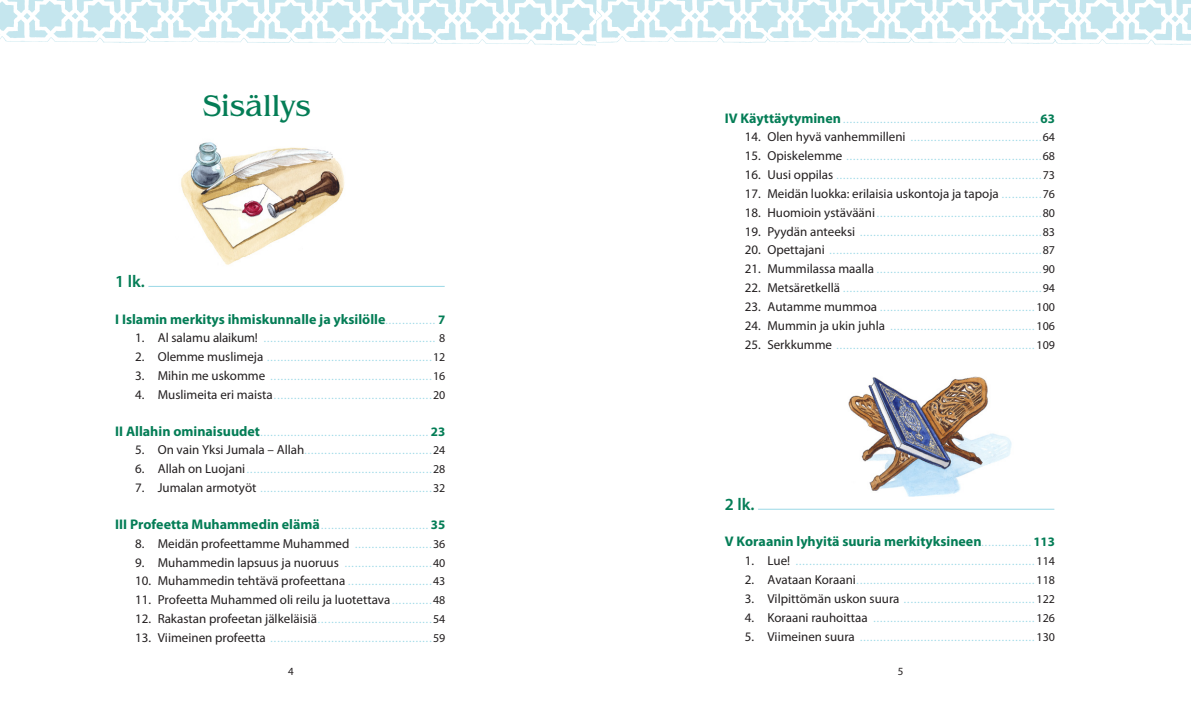
<style>
.page{position:relative;width:1191px;height:709px;background:#fff}
.page>*{position:absolute;margin:0;border:0;box-sizing:border-box;transform-origin:0 0}
.Otsikko_1{font:31px "Benguiat";letter-spacing:-.005em;color:#047d56}
.Uudet_sanat{font:600 17px "Myriad Pro";color:#047d56}
.Osasto_sis{font:700 14px "Myriad Pro";color:#047d56}
.Sis_luettelo_sis{font:13px "Myriad Pro";color:#231f20}
.Sis_luettelo_sis-2{font:11px "Myriad Pro";color:#9ad8e6}
.ISL_Leipis_tasan{font:11px "Myriad Pro";color:#9ad8e6}
.Osasto_sis-2{font:11px "Myriad Pro";color:#9ad8e6}
.ISL_Leipis_tasan-2{font:11px "Myriad Pro";color:#231f20}
.s1{font-weight:700;font-size:14px;color:#047d56}
.s2{font-weight:700;font-size:13px;color:#047d56}
.s3{font-size:13px;color:#231f20}
.s4{font-size:12px;color:#231f20}
.s5{font-size:11px;color:#9ad8e6}
.s6{font-size:12px}
.s7{font-weight:400;font-size:11px;color:#9ad8e6}
.s8{font-size:13px}
</style>
<div class="page">
<img style="left:595px;top:0;width:596px;height:46px">
<img style="left:0;top:0;width:595px;height:46px">
<img style="left:181px;top:142px;width:164px;height:123px">
<img style="left:848px;top:376px;width:164px;height:121px">
<hr style="left:758px;top:508px;width:296px;height:1px;background:#9ad8e6">
<hr style="left:148px;top:286px;width:297px;height:1px;background:#9ad8e6">
<p class="Otsikko_1" style="left:202px;top:89px;width:110px">Sisällys</p>
<p class="Osasto_sis-2" style="left:725px;top:113px;width:332px"><span class="s1">IV Käyttäytyminen</span>.......................................................... <span class="s2">63</span></p>
<p class="Sis_luettelo_sis-2" style="left:744px;top:132px;width:312px"><span class="s3">14. Olen hyvä vanhemmilleni</span> .......................................<span class="s4">64</span></p>
<p class="Sis_luettelo_sis-2" style="left:744px;top:150px;width:312px"><span class="s3">15. Opiskelemme</span> ..........................................................<span class="s4">68</span></p>
<p class="Sis_luettelo_sis-2" style="left:744px;top:169px;width:312px"><span class="s3">16. Uusi oppilas</span> .............................................................<span class="s4">73</span></p>
<p class="Sis_luettelo_sis" style="left:744px;top:186px;width:312px">17. Meidän luokka: erilaisia uskontoja ja tapoja <span class="s5">............</span><span class="s6">76</span></p>
<p class="Sis_luettelo_sis-2" style="left:744px;top:207px;width:312px"><span class="s3">18. Huomioin ystävääni</span>.................................................<span class="s4">80</span></p>
<p class="Sis_luettelo_sis-2" style="left:744px;top:226px;width:312px"><span class="s3">19. Pyydän anteeksi</span> ......................................................<span class="s4">83</span></p>
<p class="Sis_luettelo_sis-2" style="left:744px;top:245px;width:312px"><span class="s3">20. Opettajani</span> ...............................................................<span class="s4">87</span></p>
<p class="Sis_luettelo_sis-2" style="left:744px;top:263px;width:312px"><span class="s3">21. Mummilassa maalla</span> .................................................<span class="s4">90</span></p>
<p class="Sis_luettelo_sis-2" style="left:744px;top:282px;width:312px"><span class="s3">22. Metsäretkellä</span> ...........................................................<span class="s4">94</span></p>
<p class="Sis_luettelo_sis-2" style="left:744px;top:301px;width:312px"><span class="s3">23. Autamme mummoa</span> ..............................................<span class="s4">100</span></p>
<p class="Sis_luettelo_sis-2" style="left:744px;top:320px;width:312px"><span class="s3">24. Mummin ja ukin juhla</span> ...........................................<span class="s4">106</span></p>
<p class="Sis_luettelo_sis-2" style="left:744px;top:339px;width:312px"><span class="s3">25. Serkkumme</span> ...........................................................<span class="s4">109</span></p>
<p class="Uudet_sanat" style="left:115px;top:272px;width:31px">1 lk.</p>
<p class="Osasto_sis" style="left:115px;top:310px;width:332px">I Islamin merkitys ihmiskunnalle ja yksilölle<span class="s7">...............</span> <span class="s8">7</span></p>
<p class="ISL_Leipis_tasan" style="left:135px;top:333px;width:312px"><span class="s3">1. Al salamu alaikum!</span> ................................................... <span class="s4">8</span></p>
<p class="ISL_Leipis_tasan" style="left:135px;top:351px;width:312px"><span class="s3">2. Olemme muslimeja</span> .................................................<span class="s4">12</span></p>
<p class="ISL_Leipis_tasan" style="left:135px;top:370px;width:312px"><span class="s3">3. Mihin me uskomme</span> ................................................<span class="s4">16</span></p>
<p class="ISL_Leipis_tasan" style="left:135px;top:389px;width:312px"><span class="s3">4. Muslimeita eri maista</span>...............................................<span class="s4">20</span></p>
<p class="Osasto_sis-2" style="left:115px;top:426px;width:332px"><span class="s1">II Allahin ominaisuudet</span>.................................................. <span class="s2">23</span></p>
<p class="Sis_luettelo_sis-2" style="left:135px;top:445px;width:312px"><span class="s3">5. On vain Yksi Jumala – Allah</span>......................................<span class="s4">24</span></p>
<p class="Sis_luettelo_sis-2" style="left:135px;top:463px;width:312px"><span class="s3">6. Allah on Luojani</span>.......................................................<span class="s4">28</span></p>
<p class="Sis_luettelo_sis-2" style="left:135px;top:482px;width:312px"><span class="s3">7. Jumalan armotyöt</span> ...................................................<span class="s4">32</span></p>
<p class="Osasto_sis-2" style="left:115px;top:519px;width:332px"><span class="s1">III Profeetta Muhammedin elämä</span>................................ <span class="s2">35</span></p>
<p class="Sis_luettelo_sis" style="left:135px;top:536px;width:312px">8. Meidän profeettamme Muhammed <span class="s5">.......................</span><span class="s6">36</span></p>
<p class="Sis_luettelo_sis" style="left:135px;top:555px;width:312px">9. Muhammedin lapsuus ja nuoruus <span class="s5">..........................</span><span class="s6">40</span></p>
<p class="Sis_luettelo_sis" style="left:135px;top:574px;width:312px">10. Muhammedin tehtävä profeettana <span class="s5">.........................</span><span class="s6">43</span></p>
<p class="Sis_luettelo_sis" style="left:135px;top:593px;width:312px">11. Profeetta Muhammed oli reilu ja luotettava <span class="s5">............</span><span class="s6">48</span></p>
<p class="Sis_luettelo_sis-2" style="left:135px;top:613px;width:312px"><span class="s3">12. Rakastan profeetan jälkeläisiä</span>..................................<span class="s4">54</span></p>
<p class="Sis_luettelo_sis-2" style="left:135px;top:632px;width:312px"><span class="s3">13. Viimeinen profeetta</span> ................................................<span class="s4">59</span></p>
<p class="ISL_Leipis_tasan-2" style="left:288px;top:665px;width:7px">4</p>
<p class="ISL_Leipis_tasan-2" style="left:898px;top:665px;width:7px">5</p>
<p class="Uudet_sanat" style="left:725px;top:494px;width:31px">2 lk.</p>
<p class="Osasto_sis" style="left:725px;top:532px;width:332px">V Koraanin lyhyitä suuria merkityksineen<span class="s7">...............</span> <span class="s8">113</span></p>
<p class="Sis_luettelo_sis-2" style="left:744px;top:555px;width:312px"><span class="s3">1. Lue!</span> .......................................................................<span class="s4">114</span></p>
<p class="Sis_luettelo_sis-2" style="left:744px;top:574px;width:312px"><span class="s3">2. Avataan Koraani</span>.....................................................<span class="s4">118</span></p>
<p class="Sis_luettelo_sis-2" style="left:744px;top:593px;width:312px"><span class="s3">3. Vilpittömän uskon suura</span> .......................................<span class="s4">122</span></p>
<p class="Sis_luettelo_sis-2" style="left:744px;top:612px;width:312px"><span class="s3">4. Koraani rauhoittaa</span> ................................................<span class="s4">126</span></p>
<p class="Sis_luettelo_sis-2" style="left:744px;top:631px;width:312px"><span class="s3">5. Viimeinen suura</span> ....................................................<span class="s4">130</span></p>
</div>
